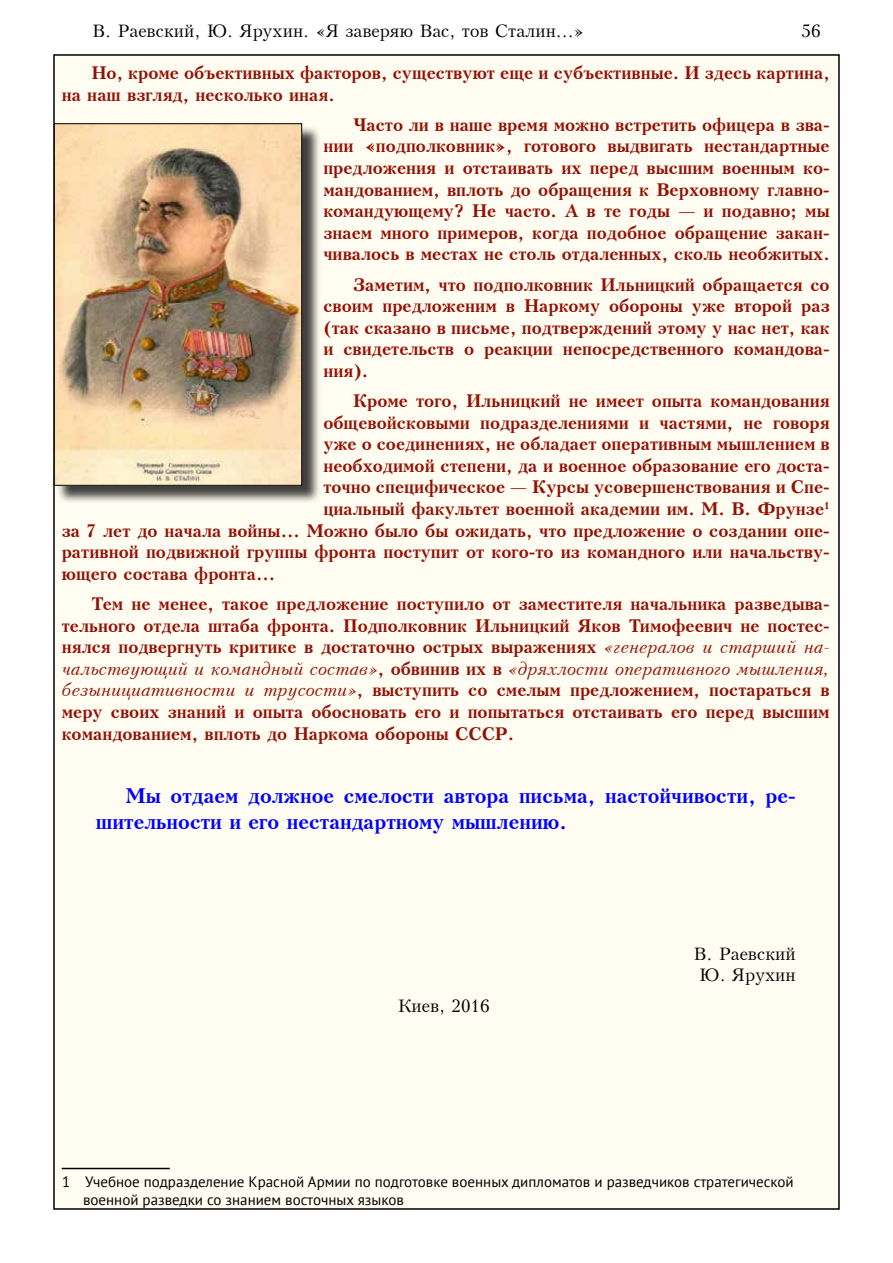
<style>
.page{position:relative;width:893px;height:1263px;background:#fff}
.page>*{position:absolute;margin:0;border:0;box-sizing:border-box;transform-origin:0 0}
.t1{font:700 21px/25.2px "Peterburg";color:#00f}
.t2{font:700 18px/21.6px "Peterburg";color:#931005;text-align:justify}
.t3{font:18px/21.6px "Peterburg";color:#000;text-align:center}
.t4{font:15px/18px "PT Sans";color:#000}
.s1{font-weight:400;font-style:italic}
</style>
<div class="page">
<div style="left:54px;top:55px;width:785px;height:1154px;background:#fffdf1"></div>
<hr style="left:62px;top:1168px;width:108px;height:1px;background:#000">
<div style="left:56px;top:126px;width:265px;height:378px;background:#000;opacity:.75"></div>
<img style="left:56px;top:125px;width:244px;height:359px">
<div style="left:54px;top:123px;width:248px;height:363px;border:1px solid #000"></div>
<p class="t3" style="left:92px;top:20px;width:493px">В. Раевский, Ю. Ярухин. «Я заверяю Вас, тов Сталин...»</p>
<p class="t3" style="left:801px;top:20px;width:20px">56</p>
<p class="t2" style="left:62px;top:62px;width:769px;text-indent:30px">Но, кроме объективных факторов, существуют еще и субъективные. И здесь картина, на наш взгляд, несколько иная.</p>
<p class="t2" style="left:323px;top:114px;width:508px;text-indent:30px">Часто ли в наше время можно встретить офицера в зва&shy;нии «подполковник», готового выдвигать нестандартные предложения и отстаивать их перед высшим военным ко&shy;мандованием, вплоть до обращения к Верховному главно&shy;командующему? Не часто. А в те годы — и подавно; мы знаем много примеров, когда подобное обращение закан&shy;чивалось в местах не столь отдаленных, сколь необжитых.</p>
<p class="t2" style="left:323px;top:273px;width:508px;text-indent:30px">Заметим, что подполковник Ильницкий обращается со своим предложеним в Наркому обороны уже второй раз (так сказано в письме, подтверждений этому у нас нет, как и свидетельств о реакции непосредственного командова&shy;ния).</p>
<p class="t2" style="left:353px;top:390px;width:478px">Кроме того, Ильницкий не имеет опыта командования</p>
<p class="t2" style="left:323px;top:411px;width:508px">общевойсковыми подразделениями и частями, не говоря</p>
<p class="t2" style="left:323px;top:433px;width:508px">уже о соединениях, не обладает оперативным мышлением в</p>
<p class="t2" style="left:323px;top:455px;width:508px">необходимой степени, да и военное образование его доста-</p>
<p class="t2" style="left:323px;top:476px;width:508px">точно специфическое — Курсы усовершенствования и Спе-</p>
<p class="t2" style="left:323px;top:498px;width:508px">циальный факультет военной академии им. М. В. Фрунзе<sup>1</sup></p>
<p class="t2" style="left:62px;top:519px;width:769px">за 7 лет до начала войны... Можно было бы ожидать, что предложение о создании опе-</p>
<p class="t2" style="left:62px;top:541px;width:769px">ративной подвижной группы фронта поступит от кого-то из командного или начальству-</p>
<p class="t2" style="left:62px;top:563px;width:215px">ющего состава фронта...</p>
<p class="t2" style="left:62px;top:593px;width:769px;text-indent:30px">Тем не менее, такое предложение поступило от заместителя начальника разведыва&shy;тельного отдела штаба фронта. Подполковник Ильницкий Яков Тимофеевич не постес&shy;нялся подвергнуть критике в достаточно острых выражениях <span class="s1">«генералов и старший на&shy;чальствующий и командный состав»</span>, обвинив их в <span class="s1">«дряхлости оперативного мышления, безынициативности и трусости»</span>, выступить со смелым предложением, постараться в меру своих знаний и опыта обосновать его и попытаться отстаивать его перед высшим командованием, вплоть до Наркома обороны СССР.</p>
<p class="t1" style="left:96px;top:783px;width:701px;text-indent:30px">Мы отдаем должное смелости автора письма, настойчивости, ре&shy;шительности и его нестандартному мышлению.</p>
<p class="t3" style="left:398px;top:995px;width:93px">Киев, 2016</p>
<p class="t3" style="left:694px;top:943px;width:104px">В. Раевский<br>Ю. Ярухин</p>
<p class="t4" style="left:83px;top:1172px;width:712px;text-indent:-21px">1 Учебное подразделение Красной Армии по подготовке военных дипломатов и разведчиков стратегической военной разведки со знанием восточных языков</p>
</div>
